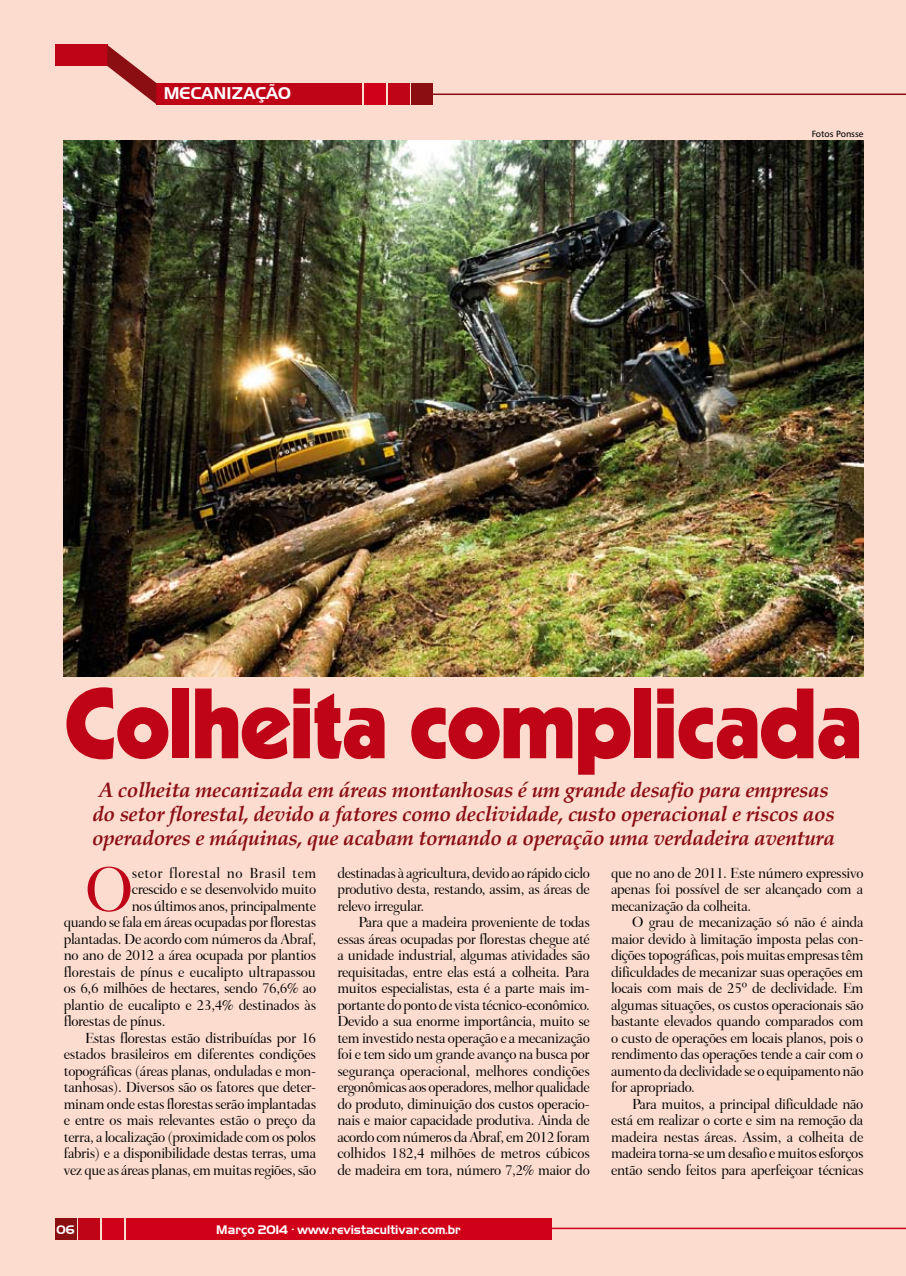
<style>
.page{position:relative;width:906px;height:1276px;background:#fbdccf}
.page>*{position:absolute;margin:0;border:0;box-sizing:border-box;transform-origin:0 0}
.t1{font:97.5px "Geometric 231 BT Heavy C";letter-spacing:-.03em;color:#c00418}
.t2{font:63.9px "Transitional 551 BT Medium B";color:#c00418}
.t3{font:italic 700 21px/24px "Palatino Linotype";letter-spacing:-.02em;color:#8b0e13;text-align:center}
.t4{font:16.5px "Aero Regular SWFTE";letter-spacing:.045em;color:#fff}
.t5{font:15px/16.5px "Transitional 551 BT Medium B";letter-spacing:-.02em;color:#000;text-align:justify}
.t6{font:15px "Transitional 551 BT Medium B";letter-spacing:.035em;color:#000}
.t7{font:12px "Aero Regular SWFTE";color:#fff}
.t8{font:9px "Humana 777";color:#000}
</style>
<div class="page">
<div style="left:55px;top:45px;width:52px;height:21px;background:#c00418"></div>
<div style="left:156px;top:83px;width:205px;height:21px;background:#c00418"></div>
<svg style="left:107px;top:45px;width:49px;height:59px"></svg>
<div style="left:365px;top:83px;width:21px;height:21px;background:#d10019"></div>
<div style="left:388px;top:83px;width:21px;height:21px;background:#c00418"></div>
<div style="left:411px;top:83px;width:21px;height:21px;background:#8b0e13"></div>
<hr style="left:429px;top:93px;width:477px;height:2px;background:#8b0e13">
<hr style="left:429px;top:1227px;width:477px;height:2px;background:#d10019">
<div style="left:126px;top:1218px;width:425px;height:21px;background:#d10019"></div>
<div style="left:102px;top:1218px;width:21px;height:21px;background:#d10019"></div>
<div style="left:79px;top:1218px;width:21px;height:21px;background:#c00418"></div>
<div style="left:55px;top:1218px;width:21px;height:21px;background:#8b0e13"></div>
<img style="left:64px;top:140px;width:799px;height:536px">
<p class="t4" style="left:164px;top:83px;width:12px">mecani</p>
<p class="t4" style="left:231px;top:83px;width:61px">zação</p>
<p class="t8" style="left:812px;top:128px;width:53px">Fotos Ponsse</p>
<h1 class="t1" style="left:64px;top:664px;width:801px">Colheita complicada</h1>
<p class="t3" style="left:92px;top:777px;width:744px">A colheita mecanizada em áreas montanhosas é um grande desafio para empresas do setor florestal, devido a fatores como declividade, custo operacional e riscos aos operadores e máquinas, que acabam tornando a operação uma verdadeira aventura</p>
<h2 class="t2" style="left:85px;top:849px;width:50px">O</h2>
<p class="t6" style="left:132px;top:863px;width:186px">setor florestal no Brasil tem</p>
<p class="t5" style="left:132px;top:881px;width:186px">crescido e se desenvolvido muito</p>
<p class="t5" style="left:132px;top:897px;width:186px">nos últimos anos, principalmente</p>
<p class="t5" style="left:64px;top:914px;width:254px">quando se fala em áreas ocupadas por florestas</p>
<p class="t5" style="left:64px;top:930px;width:254px">plantadas. De acordo com números da Abraf,</p>
<p class="t5" style="left:64px;top:947px;width:254px">no ano de 2012 a área ocupada por plantios</p>
<p class="t5" style="left:64px;top:963px;width:254px">florestais de pínus e eucalipto ultrapassou</p>
<p class="t5" style="left:64px;top:980px;width:254px">os 6,6 milhões de hectares, sendo 76,6% ao</p>
<p class="t5" style="left:64px;top:996px;width:254px">plantio de eucalipto e 23,4% destinados às</p>
<p class="t5" style="left:64px;top:1013px;width:103px">florestas de pínus.</p>
<p class="t5" style="left:85px;top:1029px;width:232px">Estas florestas estão distribuídas por 16</p>
<p class="t5" style="left:64px;top:1046px;width:254px">estados brasileiros em diferentes condições</p>
<p class="t5" style="left:64px;top:1062px;width:254px">topográficas (áreas planas, onduladas e mon-</p>
<p class="t5" style="left:64px;top:1079px;width:254px">tanhosas). Diversos são os fatores que deter-</p>
<p class="t5" style="left:64px;top:1095px;width:254px">minam onde estas florestas serão implantadas</p>
<p class="t5" style="left:64px;top:1112px;width:254px">e entre os mais relevantes estão o preço da</p>
<p class="t5" style="left:64px;top:1128px;width:254px">terra, a localização (proximidade com os polos</p>
<p class="t5" style="left:64px;top:1145px;width:254px">fabris) e a disponibilidade destas terras, uma</p>
<p class="t5" style="left:64px;top:1161px;width:254px">vez que as áreas planas, em muitas regiões, são</p>
<p class="t5" style="left:337px;top:864px;width:254px">destinadas à agricultura, devido ao rápido ciclo produtivo desta, restando, assim, as áreas de relevo irregular.</p>
<p class="t5" style="left:337px;top:914px;width:254px;text-indent:21px">Para que a madeira proveniente de todas essas áreas ocupadas por florestas chegue até a unidade industrial, algumas atividades são requisitadas, entre elas está a colheita. Para muitos especialistas, esta é a parte mais im&shy;portante do ponto de vista técnico-econômico.<br>Devido a sua enorme importância, muito se tem investido nesta operação e a mecanização foi e tem sido um grande avanço na busca por segurança operacional, melhores condições ergonômicas aos operadores, melhor qualidade do produto, diminuição dos custos operacio&shy;nais e maior capacidade produtiva. Ainda de acordo com números da Abraf, em 2012 foram colhidos 182,4 milhões de metros cúbicos de madeira em tora, número 7,2% maior do</p>
<p class="t7" style="left:57px;top:1222px;width:19px">06</p>
<p class="t7" style="left:216px;top:1222px;width:246px">Março 2014 • www.revistacultivar.com.br</p>
<p class="t5" style="left:611px;top:864px;width:254px">que no ano de 2011. Este número expressivo apenas foi possível de ser alcançado com a mecanização da colheita.</p>
<p class="t5" style="left:611px;top:914px;width:254px;text-indent:21px">O grau de mecanização só não é ainda maior devido à limitação imposta pelas con&shy;dições topográficas, pois muitas empresas têm dificuldades de mecanizar suas operações em locais com mais de 25º de declividade. Em algumas situações, os custos operacionais são bastante elevados quando comparados com o custo de operações em locais planos, pois o rendimento das operações tende a cair com o aumento da declividade se o equipamento não for apropriado.</p>
<p class="t5" style="left:611px;top:1095px;width:254px;text-indent:21px">Para muitos, a principal dificuldade não está em realizar o corte e sim na remoção da madeira nestas áreas. Assim, a colheita de madeira torna-se um desafio e muitos esforços então sendo feitos para aperfeiçoar técnicas</p>
</div>
